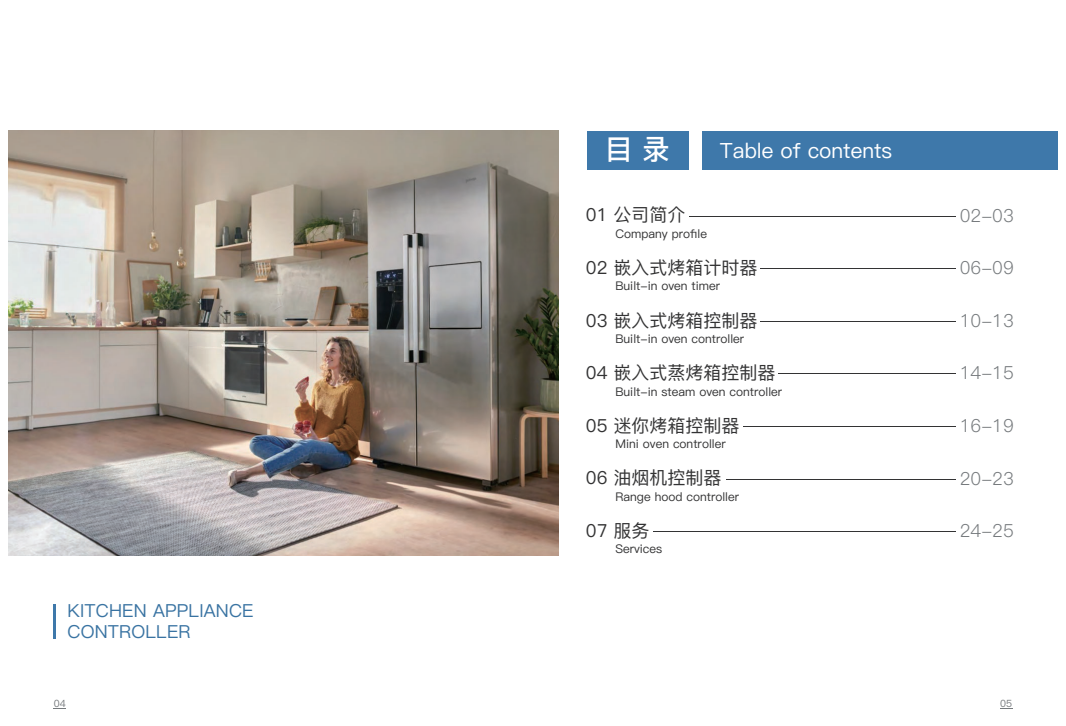
<style>
.page{position:relative;width:1066px;height:726px;background:#fff}
.page>*{position:absolute;margin:0;border:0;box-sizing:border-box;transform-origin:0 0}
.t1{font:28px "Ping Fang SC Bold";color:#fff}
.t2{font:21px "Ping Fang SC Medium";color:#fff}
.t3{font:18px "Ping Fang SC Medium";color:#333334}
.t4{font:18px "Ping Fang SC Regular";color:#767a7d}
.t5{font:18px/21.6px "Ping Fang SC Medium";letter-spacing:.01em;color:#3973a2}
.t6{font:12px "Ping Fang SC Medium";color:#333334}
.t7{font:10px "Ping Fang SC Medium";color:#767a7d}
</style>
<div class="page">
<div style="left:587px;top:131px;width:101px;height:38px;background:#3e78aa"></div>
<div style="left:702px;top:131px;width:355px;height:38px;background:#3e78aa"></div>
<hr style="left:689px;top:216px;width:266px;height:1px;background:#333334">
<hr style="left:760px;top:321px;width:195px;height:1px;background:#333334">
<hr style="left:743px;top:426px;width:212px;height:1px;background:#333334">
<hr style="left:726px;top:479px;width:229px;height:1px;background:#333334">
<hr style="left:653px;top:531px;width:302px;height:1px;background:#333334">
<hr style="left:778px;top:374px;width:177px;height:1px;background:#333334">
<hr style="left:760px;top:268px;width:195px;height:1px;background:#333334">
<img style="left:9px;top:131px;width:549px;height:424px">
<hr style="left:53px;top:604px;width:2px;height:34px;background:#3e78aa">
<svg style="left:54px;top:708px;width:12px;height:1px"></svg>
<svg style="left:1000px;top:708px;width:12px;height:1px"></svg>
<h3 class="t5" style="left:67px;top:600px;width:188px">KITCHEN APPLIANCE<br>CONTROLLER</h3>
<h1 class="t1" style="left:605px;top:133px;width:67px">目 录</h1>
<h2 class="t2" style="left:720px;top:138px;width:174px">Table of contents</h2>
<h3 class="t3" style="left:586px;top:204px;width:101px">01 公司简介</h3>
<p class="t6" style="left:615px;top:226px;width:93px">Company profile</p>
<h3 class="t4" style="left:960px;top:207px;width:56px">02-03</h3>
<h3 class="t3" style="left:586px;top:257px;width:173px">02 嵌入式烤箱计时器</h3>
<p class="t6" style="left:615px;top:279px;width:106px">Built-in oven timer</p>
<h3 class="t4" style="left:960px;top:259px;width:56px">06-09</h3>
<h3 class="t3" style="left:586px;top:309px;width:173px">03 嵌入式烤箱控制器</h3>
<p class="t6" style="left:615px;top:331px;width:130px">Built-in oven controller</p>
<h3 class="t4" style="left:960px;top:312px;width:56px">10-13</h3>
<h3 class="t3" style="left:586px;top:362px;width:191px">04 嵌入式蒸烤箱控制器</h3>
<p class="t6" style="left:615px;top:384px;width:168px">Built-in steam oven controller</p>
<h3 class="t4" style="left:960px;top:364px;width:56px">14-15</h3>
<h3 class="t3" style="left:586px;top:415px;width:155px">05 迷你烤箱控制器</h3>
<p class="t6" style="left:615px;top:437px;width:112px">Mini oven controller</p>
<h3 class="t4" style="left:960px;top:417px;width:56px">16-19</h3>
<h3 class="t3" style="left:586px;top:467px;width:137px">06 油烟机控制器</h3>
<p class="t6" style="left:615px;top:489px;width:125px">Range hood controller</p>
<h3 class="t4" style="left:960px;top:469px;width:56px">20-23</h3>
<h3 class="t3" style="left:586px;top:520px;width:65px">07 服务</h3>
<p class="t6" style="left:615px;top:542px;width:48px">Services</p>
<h3 class="t4" style="left:960px;top:522px;width:56px">24-25</h3>
<p class="t7" style="left:54px;top:697px;width:13px">04</p>
<p class="t7" style="left:1000px;top:697px;width:13px">05</p>
</div>
